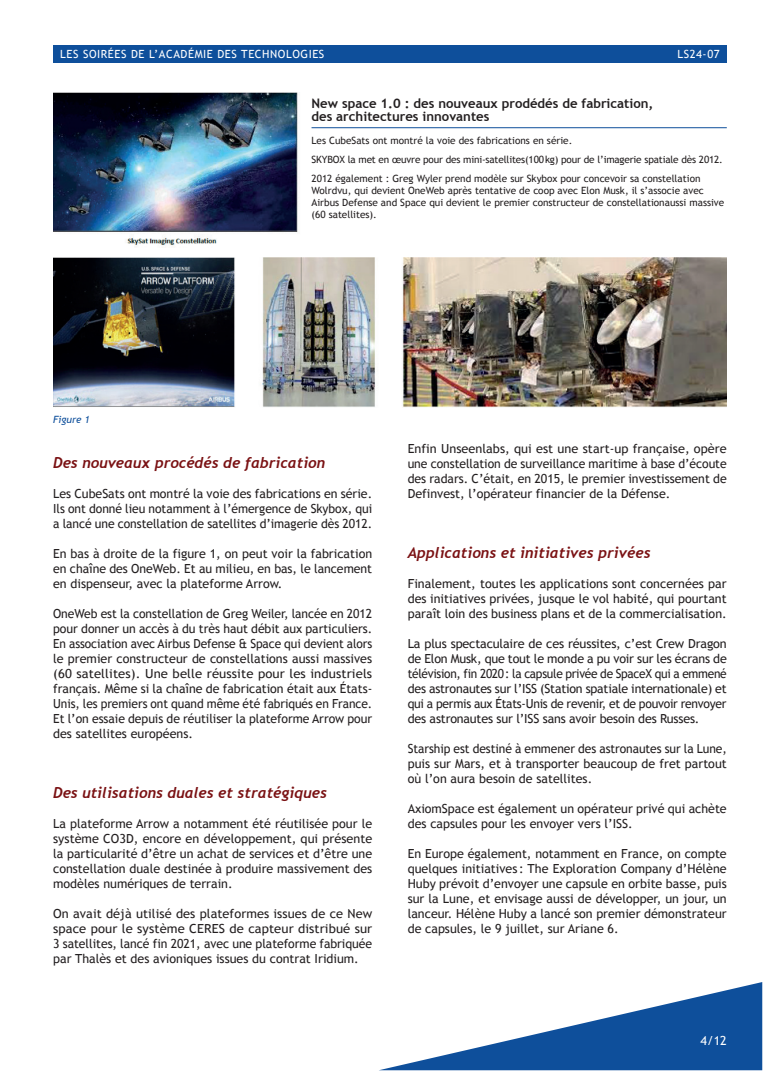
<style>
.page{position:relative;width:780px;height:1088px;background:#fff}
.page>*{position:absolute;margin:0;border:0;box-sizing:border-box;transform-origin:0 0}
.t1{font:italic 700 15px "Trebuchet";color:#7a1113}
.t2{font:700 13.12px/13.8px "Trebuchet MS";color:#231f20}
.t3{font:12.5px/15px "Trebuchet MS";color:#231f20;text-align:justify}
.t4{font:12.5px "Trebuchet MS";color:#fff}
.t5{font:11.25px "Trebuchet MS";letter-spacing:.05em;color:#fff}
.t6{font:10px/19.1px "Trebuchet MS";color:#231f20}
.t7{font:italic 10px "Trebuchet MS";color:#0e4f9b}
</style>
<div class="page">
<svg style="left:380px;top:982px;width:382px;height:88px"></svg>
<div style="left:53px;top:45px;width:673px;height:18px;background:#0e4f9b"></div>
<img style="left:53px;top:93px;width:673px;height:315px">
<hr style="left:311px;top:127px;width:415px;height:1px;background:#0e4f9b">
<p class="t5" style="left:60px;top:47px;width:265px">LES SOIRÉES DE L’ACADÉMIE DES TECHNOLOGIES</p>
<p class="t5" style="left:677px;top:47px;width:44px">LS24-07</p>
<p class="t2" style="left:311px;top:96px;width:343px">New space 1.0 : des nouveaux prodédés de fabrication, des architectures innovantes</p>
<p class="t6" style="left:311px;top:131px;width:413px">Les CubeSats ont montré la voie des fabrications en série.<br>SKYBOX la met en œuvre pour des mini-satellites(100kg) pour de l’imagerie spatiale dès 2012.<br>2012 également : Greg Wyler prend modèle sur Skybox pour concevoir sa constellation</p>
<p class="t6" style="left:311px;top:185px;width:414px;line-height:12px">Wolrdvu, qui devient OneWeb après tentative de coop avec Elon Musk, il s’associe avec<br>Airbus Defense and Space qui devient le premier constructeur de constellationaussi massive (60 satellites).</p>
<p class="t7" style="left:53px;top:413px;width:38px">Figure 1</p>
<p class="t1" style="left:53px;top:453px;width:273px">Des nouveaux procédés de fabrication</p>
<p class="t3" style="left:53px;top:486px;width:320px">Les CubeSats ont montré la voie des fabrications en série.<br>Ils ont donné lieu notamment à l’émergence de Skybox, qui a lancé une constellation de satellites d’imagerie dès 2012.</p>
<p class="t3" style="left:53px;top:546px;width:320px">En bas à droite de la figure 1, on peut voir la fabrication en chaîne des OneWeb. Et au milieu, en bas, le lancement en dispenseur, avec la plateforme Arrow.</p>
<p class="t3" style="left:53px;top:606px;width:320px">OneWeb est la constellation de Greg Weiler, lancée en 2012 pour donner un accès à du très haut débit aux particuliers.<br>En association avec Airbus Defense &amp; Space qui devient alors le premier constructeur de constellations aussi massives (60 satellites). Une belle réussite pour les industriels français. Même si la chaîne de fabrication était aux États-Unis, les premiers ont quand même été fabriqués en France.<br>Et l’on essaie depuis de réutiliser la plateforme Arrow pour des satellites européens.</p>
<p class="t1" style="left:53px;top:783px;width:275px">Des utilisations duales et stratégiques</p>
<p class="t3" style="left:53px;top:816px;width:320px">La plateforme Arrow a notamment été réutilisée pour le système CO3D, encore en développement, qui présente la particularité d’être un achat de services et d’être une constellation duale destinée à produire massivement des modèles numériques de terrain.</p>
<p class="t3" style="left:53px;top:906px;width:320px">On avait déjà utilisé des plateformes issues de ce New space pour le système CERES de capteur distribué sur 3 satellites, lancé fin 2021, avec une plateforme fabriquée par Thalès et des avioniques issues du contrat Iridium.</p>
<p class="t3" style="left:407px;top:441px;width:320px">Enfin Unseenlabs, qui est une start-up française, opère une constellation de surveillance maritime à base d’écoute des radars. C’était, en 2015, le premier investissement de Definvest, l’opérateur financier de la Défense.</p>
<p class="t1" style="left:407px;top:543px;width:244px">Applications et initiatives privées</p>
<p class="t3" style="left:407px;top:576px;width:320px">Finalement, toutes les applications sont concernées par des initiatives privées, jusque le vol habité, qui pourtant paraît loin des business plans et de la commercialisation.</p>
<p class="t3" style="left:407px;top:636px;width:320px">La plus spectaculaire de ces réussites, c’est Crew Dragon de Elon Musk, que tout le monde a pu voir sur les écrans de télévision, fin 2020: la capsule privée de SpaceX qui a emmené des astronautes sur l’ISS (Station spatiale internationale) et qui a permis aux États-Unis de revenir, et de pouvoir renvoyer des astronautes sur l’ISS sans avoir besoin des Russes.</p>
<p class="t3" style="left:407px;top:741px;width:320px">Starship est destiné à emmener des astronautes sur la Lune, puis sur Mars, et à transporter beaucoup de fret partout où l’on aura besoin de satellites.</p>
<p class="t3" style="left:407px;top:801px;width:320px">AxiomSpace est également un opérateur privé qui achète des capsules pour les envoyer vers l’ISS.</p>
<p class="t3" style="left:407px;top:846px;width:320px">En Europe également, notamment en France, on compte quelques initiatives : The Exploration Company d’Hélène Huby prévoit d’envoyer une capsule en orbite basse, puis sur la Lune, et envisage aussi de développer, un jour, un lanceur. Hélène Huby a lancé son premier démonstrateur de capsules, le 9 juillet, sur Ariane 6.</p>
<p class="t4" style="left:700px;top:1033px;width:28px">4/12</p>
</div>
